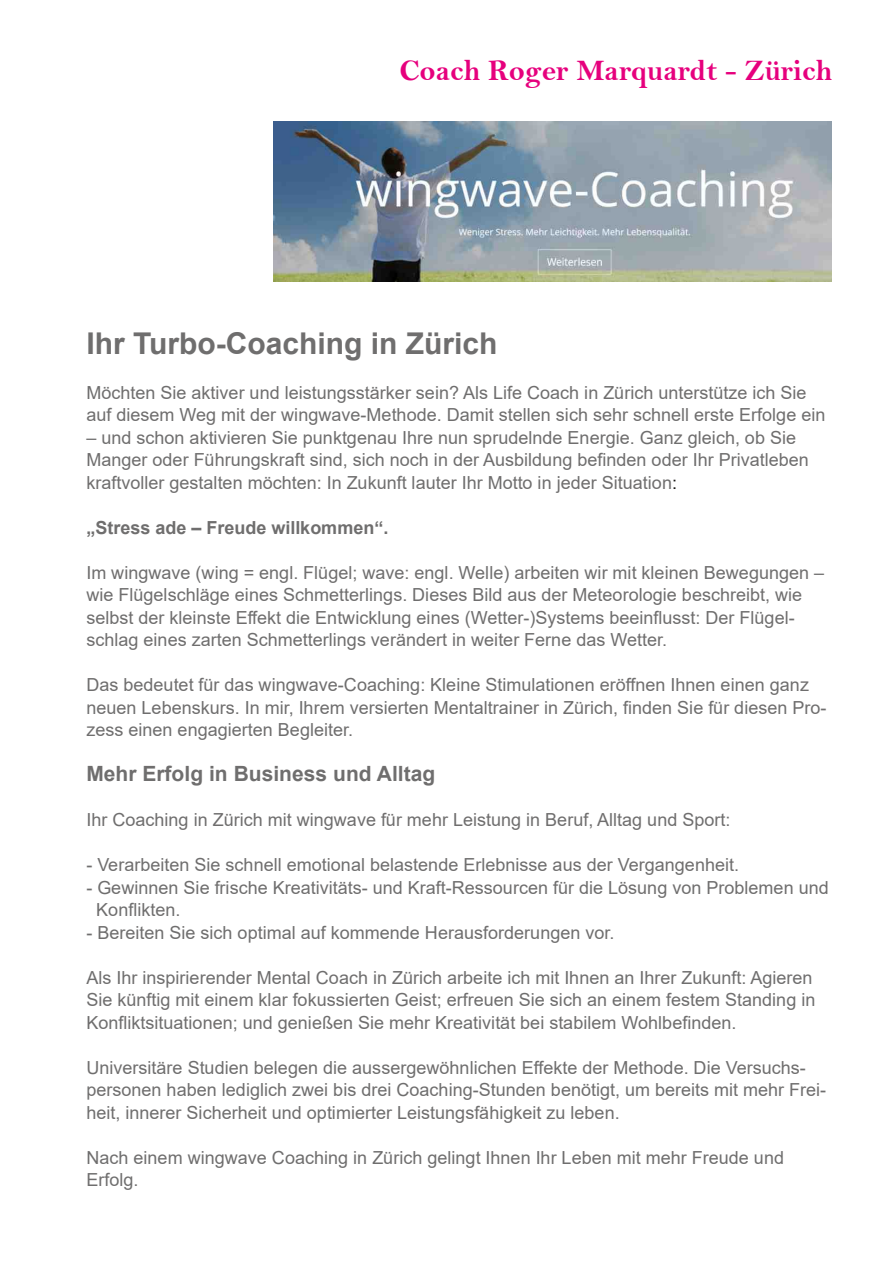
<style>
.page{position:relative;width:893px;height:1263px;background:#fff}
.page>*{position:absolute;margin:0;border:0;box-sizing:border-box;transform-origin:0 0}
.t1{font:30px "Bell MT Bold";color:#e6007d}
.t2{font:700 30px "Arial";color:#6f6e6e}
.t3{font:700 21px "Arial";color:#6f6e6e}
.t4{font:18px/22.5px "Arial";color:#6f6e6e}
.t5{font:700 18px "Arial";color:#6f6e6e}
.s1{color:#181715}
</style>
<div class="page">
<img style="left:273px;top:121px;width:558px;height:161px">
<h1 class="t1" style="left:400px;top:53px;width:434px">Coach Roger Marquardt - Zürich</h1>
<h1 class="t2" style="left:86px;top:322px;width:413px">Ihr Turbo-Coaching in Zürich</h1>
<p class="t4" style="left:86px;top:381px;width:741px">Möchten Sie aktiver und leistungsstärker sein? Als Life Coach in Zürich unterstütze ich Sie auf diesem Weg mit der wingwave-Methode. Damit stellen sich sehr schnell erste Erfolge ein</p>
<p class="t4" style="left:86px;top:426px;width:724px">– und schon aktivieren Sie punktgenau Ihre nun sprudelnde Energie. Ganz gleich, ob Sie<br>Manger oder Führungskraft sind, sich noch in der Ausbildung befinden oder Ihr Privatleben kraftvoller gestalten möchten: In Zukunft lauter Ihr Motto in jeder Situation<span class="s1">:</span></p>
<p class="t5" style="left:86px;top:515px;width:304px">„Stress ade – Freude willkommen“.</p>
<p class="t4" style="left:86px;top:561px;width:739px">Im wingwave (wing = engl. Flügel; wave: engl. Welle) arbeiten wir mit kleinen Bewegungen – wie Flügelschläge eines Schmetterlings. Dieses Bild aus der Meteorologie beschreibt, wie selbst der kleinste Effekt die Entwicklung eines (Wetter-)Systems beeinflusst: Der Flügel&shy;schlag eines zarten Schmetterlings verändert in weiter Ferne das Wetter.</p>
<p class="t4" style="left:86px;top:673px;width:742px">Das bedeutet für das wingwave-Coaching: Kleine Stimulationen eröffnen Ihnen einen ganz neuen Lebenskurs. In mir, Ihrem versierten Mentaltrainer in Zürich, finden Sie für diesen Pro&shy;zess einen engagierten Begleiter.</p>
<p class="t3" style="left:86px;top:759px;width:350px">Mehr Erfolg in Business und Alltag</p>
<p class="t4" style="left:86px;top:808px;width:646px">Ihr Coaching in Zürich mit wingwave für mehr Leistung in Beruf, Alltag und Sport:</p>
<p class="t4" style="left:86px;top:853px;width:654px">- Verarbeiten Sie schnell emotional belastende Erlebnisse aus der Vergangenheit.</p>
<p class="t4" style="left:96px;top:876px;width:734px;text-indent:-10px">- Gewinnen Sie frische Kreativitäts- und Kraft-Ressourcen für die Lösung von Problemen und<br>Konflikten.</p>
<p class="t4" style="left:86px;top:921px;width:530px">- Bereiten Sie sich optimal auf kommende Herausforderungen vor.</p>
<p class="t4" style="left:86px;top:966px;width:730px">Als Ihr inspirierender Mental Coach in Zürich arbeite ich mit Ihnen an Ihrer Zukunft: Agieren<br>Sie künftig mit einem klar fokussierten Geist; erfreuen Sie sich an einem festem Standing in<br>Konfliktsituationen; und genießen Sie mehr Kreativität bei stabilem Wohlbefinden.</p>
<p class="t4" style="left:86px;top:1056px;width:741px">Universitäre Studien belegen die aussergewöhnlichen Effekte der Methode. Die Versuchs&shy;personen haben lediglich zwei bis drei Coaching-Stunden benötigt, um bereits mit mehr Frei&shy;heit, innerer Sicherheit und optimierter Leistungsfähigkeit zu leben.</p>
<p class="t4" style="left:86px;top:1146px;width:699px">Nach einem wingwave Coaching in Zürich gelingt Ihnen Ihr Leben mit mehr Freude und<br>Erfolg.</p>
</div>
